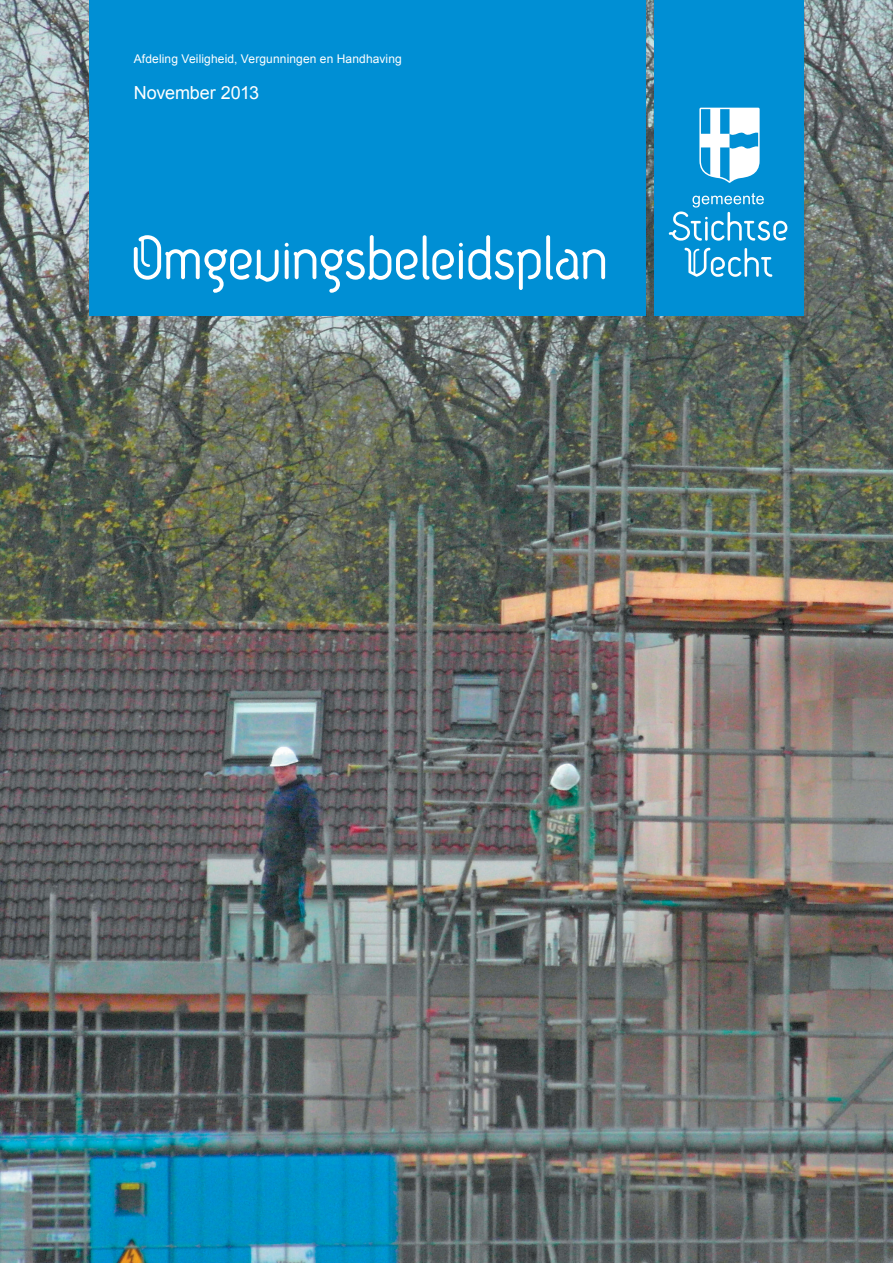
<style>
.page{position:relative;width:893px;height:1263px;background:#fff}
.page>*{position:absolute;margin:0;border:0;box-sizing:border-box;transform-origin:0 0}
.t1{font:61.5px "Stichtse Vecht";letter-spacing:-.01em;color:#fff}
.t2{font:18px "Arial";letter-spacing:-.005em;color:#fff}
.t3{font:12px "Arial";letter-spacing:.01em;color:#fff}
</style>
<div class="page">
<img style="left:0;top:0;width:892px;height:1263px">
<div style="left:89px;top:0;width:557px;height:315px;background:#008fd4"></div>
<div style="left:654px;top:0;width:150px;height:316px;background:#008fd4"></div>
<svg style="left:668px;top:193px;width:119px;height:48px"></svg>
<svg style="left:684px;top:248px;width:88px;height:29px"></svg>
<svg style="left:699px;top:108px;width:60px;height:75px"></svg>
<p class="t3" style="left:134px;top:52px;width:269px">Afdeling Veiligheid, Vergunningen en Handhaving</p>
<h2 class="t2" style="left:134px;top:83px;width:127px">November 2013</h2>
<h1 class="t1" style="left:134px;top:235px;width:476px">Omgevingsbeleidsplan</h1>
</div>
